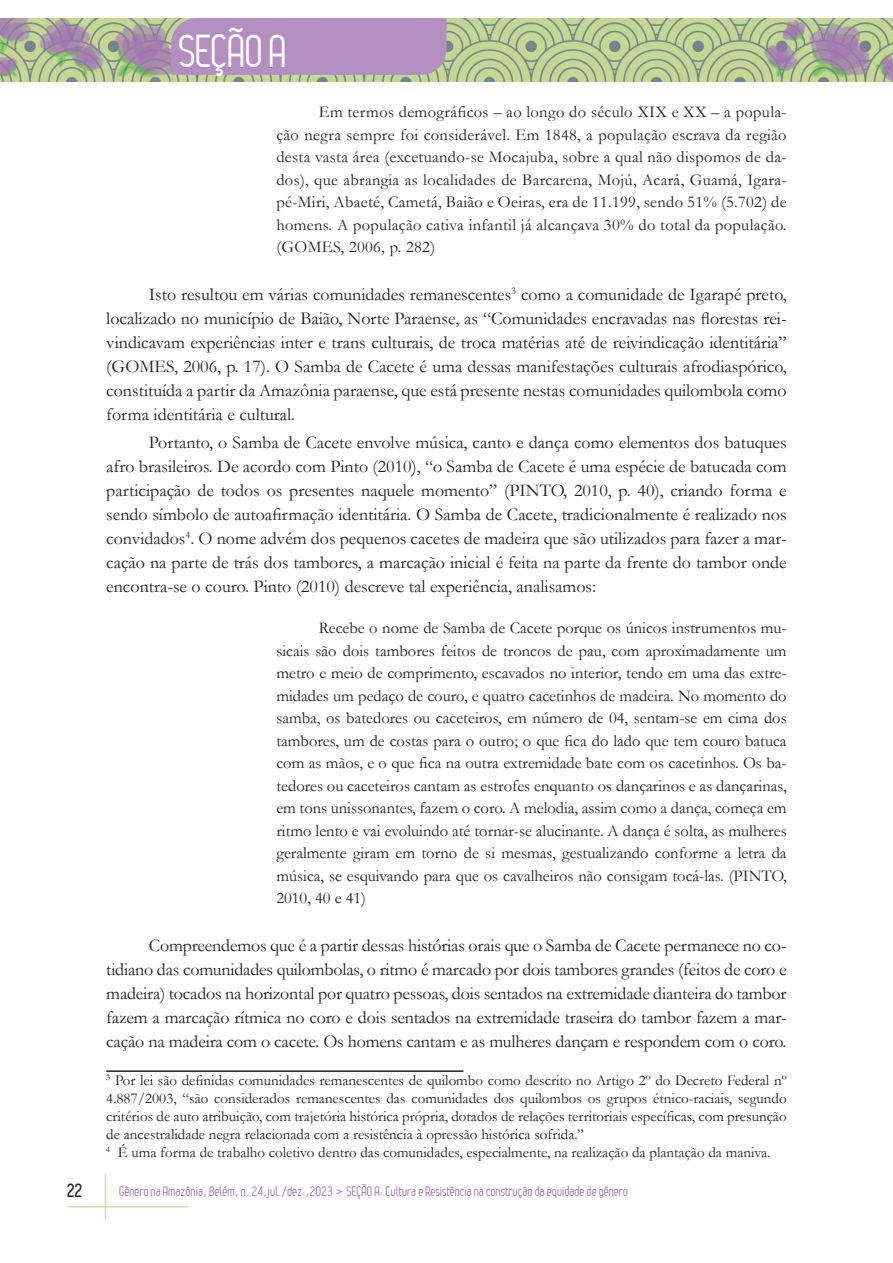
<style>
.page{position:relative;width:893px;height:1263px;background:#fff}
.page>*{position:absolute;margin:0;border:0;box-sizing:border-box;transform-origin:0 0}
.t1{font:45px "Leger";letter-spacing:-.01em;color:#fff}
.Texto{font:18px/24px "Garamond";color:#231f20;text-align:justify}
.t2{font:700 18px "Leger";color:#231f20}
.Citação{font:16.5px/22.5px "Garamond";letter-spacing:.005em;color:#231f20;text-align:justify}
.Nota_rodapé{font:15px/18px "Garamond";color:#231f20;text-align:justify}
.t3{font:13.5px "Leger";color:#9f73af}
</style>
<div class="page">
<hr style="left:105px;top:1174px;width:1px;height:45px;background:#d2e0ac">
<hr style="left:67px;top:1206px;width:121px;height:1px;background:#d2e0ac">
<img style="left:0;top:18px;width:893px;height:64px">
<div style="left:171px;top:18px;width:275px;height:57px;background:#b28fc0"></div>
<hr style="left:106px;top:1070px;width:357px;height:2px;background:#231f20">
<h1 class="t1" style="left:179px;top:26px;width:110px">SEÇÃO A</h1>
<p class="Citação" style="left:276px;top:100px;width:512px;text-indent:43px">Em termos demográficos – ao longo do século XIX e XX – a popula&shy;ção negra sempre foi considerável. Em 1848, a população escrava da região desta vasta área (excetuando-se Mocajuba, sobre a qual não dispomos de da&shy;dos), que abrangia as localidades de Barcarena, Mojú, Acará, Guamá, Igara&shy;pé-Miri, Abaeté, Cametá, Baião e Oeiras, era de 11.199, sendo 51% (5.702) de homens. A população cativa infantil já alcançava 30% do total da população. (GOMES, 2006, p. 282)</p>
<p class="Texto" style="left:106px;top:281px;width:682px;text-indent:43px">Isto resultou em várias comunidades remanescentes<sup>3</sup> como a comunidade de Igarapé preto, localizado no município de Baião, Norte Paraense, as “Comunidades encravadas nas florestas rei&shy;vindicavam experiências inter e trans culturais, de troca matérias até de reivindicação identitária” (GOMES, 2006, p. 17). O Samba de Cacete é uma dessas manifestações culturais afrodiaspórico, constituída a partir da Amazônia paraense, que está presente nestas comunidades quilombola como forma identitária e cultural.</p>
<p class="Texto" style="left:106px;top:430px;width:682px;text-indent:43px">Portanto, o Samba de Cacete envolve música, canto e dança como elementos dos batuques afro brasileiros. De acordo com Pinto (2010), “o Samba de Cacete é uma espécie de batucada com participação de todos os presentes naquele momento” (PINTO, 2010, p. 40), criando forma e sendo símbolo de autoafirmação identitária. O Samba de Cacete, tradicionalmente é realizado nos convidados<sup>4</sup>. O nome advém dos pequenos cacetes de madeira que são utilizados para fazer a mar&shy;cação na parte de trás dos tambores, a marcação inicial é feita na parte da frente do tambor onde encontra-se o couro. Pinto (2010) descreve tal experiência, analisamos:</p>
<p class="Citação" style="left:276px;top:617px;width:512px;text-indent:43px">Recebe o nome de Samba de Cacete porque os únicos instrumentos mu&shy;sicais são dois tambores feitos de troncos de pau, com aproximadamente um metro e meio de comprimento, escavados no interior, tendo em uma das extre&shy;midades um pedaço de couro, e quatro cacetinhos de madeira. No momento do samba, os batedores ou caceteiros, em número de 04, sentam-se em cima dos tambores, um de costas para o outro; o que fica do lado que tem couro batuca com as mãos, e o que fica na outra extremidade bate com os cacetinhos. Os ba&shy;tedores ou caceteiros cantam as estrofes enquanto os dançarinos e as dançarinas, em tons unissonantes, fazem o coro. A melodia, assim como a dança, começa em ritmo lento e vai evoluindo até tornar-se alucinante. A dança é solta, as mulheres geralmente giram em torno de si mesmas, gestualizando conforme a letra da música, se esquivando para que os cavalheiros não consigam tocá-las. (PINTO, 2010, 40 e 41)</p>
<p class="Texto" style="left:106px;top:933px;width:682px;text-indent:43px">Compreendemos que é a partir dessas histórias orais que o Samba de Cacete permanece no co&shy;tidiano das comunidades quilombolas, o ritmo é marcado por dois tambores grandes (feitos de coro e madeira) tocados na horizontal por quatro pessoas, dois sentados na extremidade dianteira do tambor fazem a marcação rítmica no coro e dois sentados na extremidade traseira do tambor fazem a mar&shy;cação na madeira com o cacete. Os homens cantam e as mulheres dançam e respondem com o coro.</p>
<p class="Nota_rodapé" style="left:106px;top:1070px;width:682px"><sup>3</sup> Por lei são definidas comunidades remanescentes de quilombo como descrito no Artigo 2º do Decreto Federal nº 4.887/2003, “são considerados remanescentes das comunidades dos quilombos os grupos étnico-raciais, segundo critérios de auto atribuição, com trajetória histórica própria, dotados de relações territoriais específicas, com presunção de ancestralidade negra relacionada com a resistência à opressão histórica sofrida.”</p>
<p class="Nota_rodapé" style="left:106px;top:1142px;width:666px"><sup>4</sup> É uma forma de trabalho coletivo dentro das comunidades, especialmente, na realização da plantação da maniva.</p>
<p class="t2" style="left:67px;top:1180px;width:17px">22</p>
<p class="t3" style="left:119px;top:1183px;width:510px">Gênero na Amazônia, Belém, n. 24,jul./dez.,2023 &gt; SEÇÃO A: Cultura e Resistência na construção da equidade de gênero</p>
</div>
